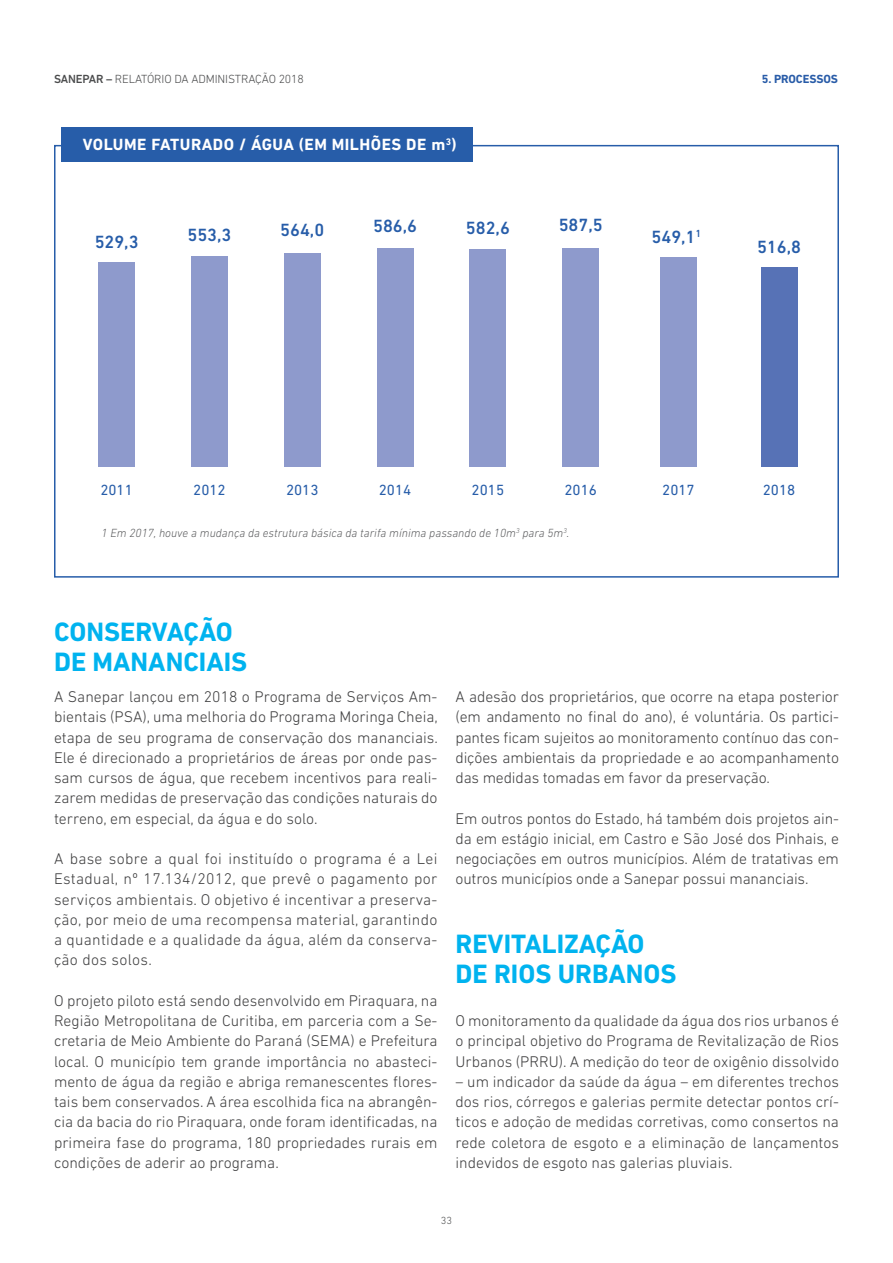
<style>
.page{position:relative;width:893px;height:1263px;background:#fff}
.page>*{position:absolute;margin:0;border:0;box-sizing:border-box;transform-origin:0 0}
.t1{font:700 27px/30px "DIN Next LT Pro";color:#00b3ef}
.t2{font:500 18px "DIN Next LT Pro";color:#275da9}
.t3{font:700 16.5px "DIN Next LT Pro";letter-spacing:.03em;color:#fff}
.t4{font:300 15.75px/20.2px "DIN Next LT Pro";color:#3e3e3f;text-align:justify}
.t5{font:15px "DIN Next LT Pro";color:#275da9}
.t6{font:italic 300 12px "DIN Next LT Pro";color:#58595b}
.t7{font:300 12px "DIN Next LT Pro";letter-spacing:-.01em;color:#4b4c4d}
.t8{font:700 12px "DIN Next LT Pro";letter-spacing:-.01em;color:#295ca8}
.t9{font:300 10.5px "DIN Next LT Pro";color:#4b4c4d}
.s1{font-weight:500}
</style>
<div class="page">
<div style="left:62px;top:128px;width:411px;height:34px;background:#275da9"></div>
<div style="left:761px;top:267px;width:36px;height:200px;background:#5772b6"></div>
<div style="left:660px;top:257px;width:37px;height:210px;background:#8e9acc"></div>
<div style="left:563px;top:248px;width:36px;height:219px;background:#8e9acc"></div>
<div style="left:470px;top:249px;width:36px;height:218px;background:#8e9acc"></div>
<div style="left:377px;top:248px;width:36px;height:219px;background:#8e9acc"></div>
<div style="left:284px;top:253px;width:36px;height:214px;background:#8e9acc"></div>
<div style="left:191px;top:256px;width:37px;height:211px;background:#8e9acc"></div>
<div style="left:99px;top:262px;width:36px;height:205px;background:#8e9acc"></div>
<p class="t7" style="left:54px;top:72px;width:251px"><span class="s1">SANEPAR –</span> RELATÓRIO DA ADMINISTRAÇÃO 2018</p>
<p class="t8" style="left:762px;top:72px;width:76px">5. PROCESSOS</p>
<p class="t3" style="left:83px;top:135px;width:42px">VOLUME</p>
<p class="t3" style="left:151px;top:135px;width:21px">FATURA</p>
<p class="t3" style="left:213px;top:135px;width:50px">DO / ÁGUA</p>
<p class="t3" style="left:299px;top:135px;width:159px">(EM MILHÕES DE M<sup>3</sup>)</p>
<p class="t2" style="left:95px;top:231px;width:45px">529,3</p>
<p class="t2" style="left:187px;top:224px;width:45px">553,3</p>
<p class="t2" style="left:280px;top:220px;width:45px">564,0</p>
<p class="t2" style="left:373px;top:216px;width:45px">586,6</p>
<p class="t2" style="left:466px;top:217px;width:45px">582,6</p>
<p class="t2" style="left:559px;top:214px;width:45px">587,5</p>
<p class="t2" style="left:652px;top:226px;width:51px">549,1<sup>1</sup></p>
<p class="t2" style="left:757px;top:236px;width:45px">516,8</p>
<p class="t5" style="left:100px;top:481px;width:34px">2011</p>
<p class="t6" style="left:102px;top:526px;width:469px">1 Em 2017, houve a mudança da estrutura básica da tarifa mínima passando de 10m<sup>3</sup> para 5m<sup>3</sup>.</p>
<p class="t5" style="left:193px;top:481px;width:34px">2012</p>
<p class="t5" style="left:286px;top:481px;width:34px">2013</p>
<p class="t5" style="left:379px;top:481px;width:34px">2014</p>
<p class="t5" style="left:472px;top:481px;width:34px">2015</p>
<p class="t5" style="left:564px;top:481px;width:34px">2016</p>
<p class="t5" style="left:662px;top:481px;width:34px">2017</p>
<p class="t5" style="left:763px;top:481px;width:34px">2018</p>
<h1 class="t1" style="left:54px;top:617px;width:130px">CONSERVAÇÃO<br>DE MANAN</h1>
<h1 class="t1" style="left:183px;top:647px;width:65px">CIAIS</h1>
<p class="t4" style="left:54px;top:686px;width:385px">A Sanepar lançou em 2018 o Programa de Serviços Am&shy;bientais (PSA), uma melhoria do Programa Moringa Cheia, etapa de seu programa de conservação dos mananciais.<br>Ele é direcionado a proprietários de áreas por onde pas&shy;sam cursos de água, que recebem incentivos para reali&shy;zarem medidas de preservação das condições naturais do terreno, em especial, da água e do solo.</p>
<p class="t4" style="left:54px;top:848px;width:385px">A base sobre a qual foi instituído o programa é a Lei Estadual, nº 17.134/2012, que prevê o pagamento por serviços ambientais. O objetivo é incentivar a preserva&shy;ção, por meio de uma recompensa material, garantindo a quantidade e a qualidade da água, além da conserva&shy;ção dos solos.</p>
<p class="t4" style="left:54px;top:990px;width:385px">O projeto piloto está sendo desenvolvido em Piraquara, na Região Metropolitana de Curitiba, em parceria com a Se&shy;cretaria de Meio Ambiente do Paraná (SEMA) e Prefeitura local. O município tem grande importância no abasteci&shy;mento de água da região e abriga remanescentes flores&shy;tais bem conservados. A área escolhida fica na abrangên&shy;cia da bacia do rio Piraquara, onde foram identificadas, na primeira fase do programa, 180 propriedades rurais em condições de aderir ao programa.</p>
<p class="t4" style="left:455px;top:686px;width:385px">A adesão dos proprietários, que ocorre na etapa posterior (em andamento no final do ano), é voluntária. Os partici&shy;pantes ficam sujeitos ao monitoramento contínuo das con&shy;dições ambientais da propriedade e ao acompanhamento das medidas tomadas em favor da preservação.</p>
<p class="t4" style="left:455px;top:808px;width:385px">Em outros pontos do Estado, há também dois projetos ain&shy;da em estágio inicial, em Castro e São José dos Pinhais, e negociações em outros municípios. Além de tratativas em outros municípios onde a Sanepar possui mananciais.</p>
<h1 class="t1" style="left:455px;top:928px;width:141px">REVITALIZAÇÃO<br>DERIOS URBANO</h1>
<h1 class="t1" style="left:660px;top:958px;width:18px">S</h1>
<p class="t4" style="left:455px;top:1010px;width:385px">O monitoramento da qualidade da água dos rios urbanos é o principal objetivo do Programa de Revitalização de Rios Urbanos (PRRU). A medição do teor de oxigênio dissolvido</p>
<p class="t4" style="left:455px;top:1071px;width:385px">– um indicador da saúde da água – em diferentes trechos dos rios, córregos e galerias permite detectar pontos crí&shy;ticos e adoção de medidas corretivas, como consertos na rede coletora de esgoto e a eliminação de lançamentos indevidos de esgoto nas galerias pluviais.</p>
<p class="t9" style="left:441px;top:1214px;width:13px">33</p>
</div>
